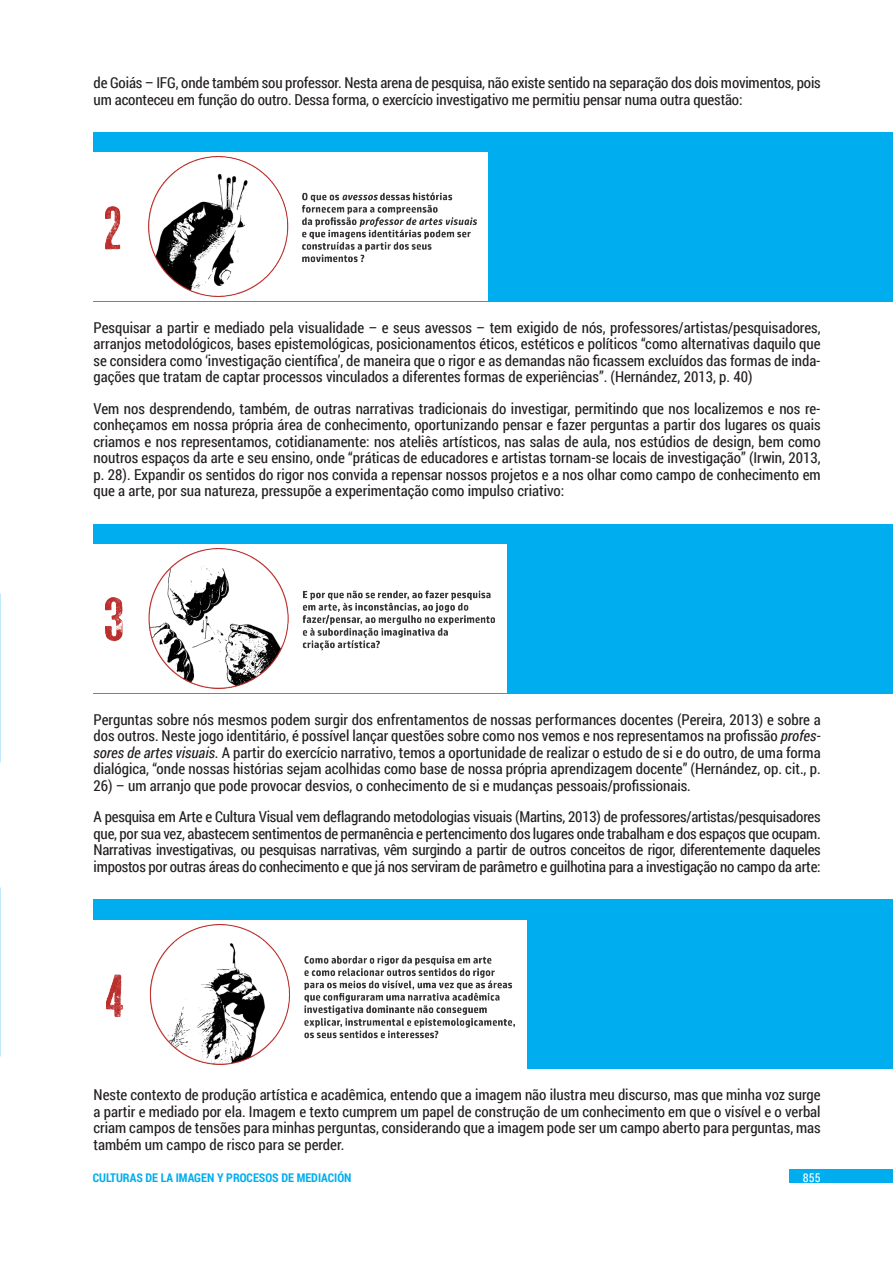
<style>
.page{position:relative;width:893px;height:1263px;background:#fff}
.page>*{position:absolute;margin:0;border:0;box-sizing:border-box;transform-origin:0 0}
.Normal_CV{font:15px/16.5px "Roboto Condensed";color:#231f20;text-align:justify}
.t1{font:700 12px "Roboto Condensed";color:#00aeef}
.t2{font:12px "Roboto Condensed";color:#fff}
.s1{font-style:italic}
</style>
<div class="page">
<div style="left:789px;top:1169px;width:104px;height:14px;background:#00aeef"></div>
<div style="left:94px;top:524px;width:799px;height:169px;background:#00aeef"></div>
<div style="left:94px;top:132px;width:799px;height:169px;background:#00aeef"></div>
<div style="left:94px;top:899px;width:799px;height:169px;background:#00aeef"></div>
<div style="left:94px;top:153px;width:394px;height:148px;background:#fff"></div>
<img style="left:105px;top:157px;width:371px;height:140px">
<div style="left:94px;top:544px;width:413px;height:149px;background:#fff"></div>
<img style="left:106px;top:549px;width:389px;height:140px">
<div style="left:94px;top:920px;width:433px;height:148px;background:#fff"></div>
<img style="left:107px;top:924px;width:407px;height:140px">
<p class="Normal_CV" style="left:94px;top:74px;width:729px">de Goiás – IFG, onde também sou professor. Nesta arena de pesquisa, não existe sentido na separação dos dois movimentos, pois um aconteceu em função do outro. Dessa forma, o exercício investigativo me permitiu pensar numa outra questão:</p>
<p class="Normal_CV" style="left:94px;top:319px;width:729px">Pesquisar a partir e mediado pela visualidade – e seus avessos – tem exigido de nós, professores/artistas/pesquisadores, arranjos metodológicos, bases epistemológicas, posicionamentos éticos, estéticos e políticos “como alternativas daquilo que se considera como ‘investigação científica’, de maneira que o rigor e as demandas não ficassem excluídos das formas de inda&shy;gações que tratam de captar processos vinculados a diferentes formas de experiências”. (Hernández, 2013, p. 40)</p>
<p class="Normal_CV" style="left:94px;top:400px;width:729px">Vem nos desprendendo, também, de outras narrativas tradicionais do investigar, permitindo que nos localizemos e nos re&shy;conheçamos em nossa própria área de conhecimento, oportunizando pensar e fazer perguntas a partir dos lugares os quais criamos e nos representamos, cotidianamente: nos ateliês artísticos, nas salas de aula, nos estúdios de design, bem como noutros espaços da arte e seu ensino, onde “práticas de educadores e artistas tornam-se locais de investigação” (Irwin, 2013, p. 28). Expandir os sentidos do rigor nos convida a repensar nossos projetos e a nos olhar como campo de conhecimento em que a arte, por sua natureza, pressupõe a experimentação como impulso criativo:</p>
<p class="Normal_CV" style="left:94px;top:711px;width:729px">Perguntas sobre nós mesmos podem surgir dos enfrentamentos de nossas performances docentes (Pereira, 2013) e sobre a dos outros. Neste jogo identitário, é possível lançar questões sobre como nos vemos e nos representamos na profissão <span class="s1">profes&shy;sores de artes visuais</span>. A partir do exercício narrativo, temos a oportunidade de realizar o estudo de si e do outro, de uma forma dialógica, “onde nossas histórias sejam acolhidas como base de nossa própria aprendizagem docente” (Hernández, op. cit., p.</p>
<p class="Normal_CV" style="left:94px;top:777px;width:599px">26) – um arranjo que pode provocar desvios, o conhecimento de si e mudanças pessoais/profissionais.</p>
<p class="Normal_CV" style="left:94px;top:808px;width:729px">A pesquisa em Arte e Cultura Visual vem deflagrando metodologias visuais (Martins, 2013) de professores/artistas/pesquisadores que, por sua vez, abastecem sentimentos de permanência e pertencimento dos lugares onde trabalham e dos espaços que ocupam.<br>Narrativas investigativas, ou pesquisas narrativas, vêm surgindo a partir de outros conceitos de rigor, diferentemente daqueles impostos por outras áreas do conhecimento e que já nos serviram de parâmetro e guilhotina para a investigação no campo da arte:</p>
<p class="Normal_CV" style="left:94px;top:1086px;width:729px">Neste contexto de produção artística e acadêmica, entendo que a imagem não ilustra meu discurso, mas que minha voz surge a partir e mediado por ela. Imagem e texto cumprem um papel de construção de um conhecimento em que o visível e o verbal criam campos de tensões para minhas perguntas, considerando que a imagem pode ser um campo aberto para perguntas, mas também um campo de risco para se perder.</p>
<p class="t1" style="left:93px;top:1169px;width:260px">CULTURAS DE LA IMAGEN Y PROCESOS DE MEDIACIÓN</p>
<p class="t2" style="left:803px;top:1169px;width:19px">855</p>
</div>
